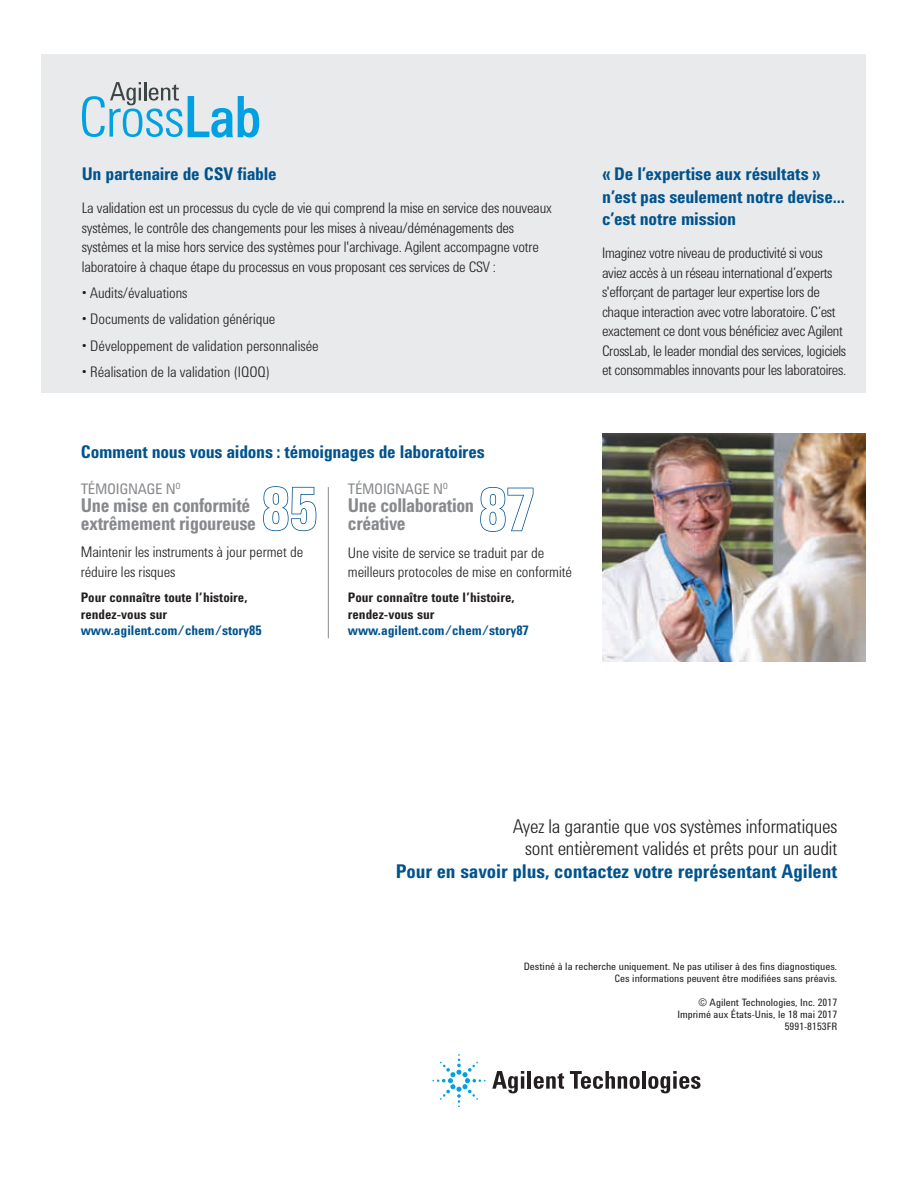
<style>
.page{position:relative;width:918px;height:1188px;background:#fff}
.page>*{position:absolute;margin:0;border:0;box-sizing:border-box;transform-origin:0 0}
.t1{font:700 60px "Agilent Condensed CFF";color:#fff}
.t2{font:300 19.5px/22.5px "Agilent Condensed CFF";letter-spacing:-.005em;color:#231f20;text-align:right}
.t3{font:700 19.5px/18px "Agilent Condensed CFF";letter-spacing:-.02em;color:#87898c;scale:.95 1}
.t4{font:700 19.5px "Agilent Condensed CFF";letter-spacing:-.005em;color:#00538d}
.t5{font:700 18px/22.5px "Agilent Condensed CFF";letter-spacing:-.015em;color:#00538d}
.t6{font:300 15px/19.5px "Agilent Condensed CFF";letter-spacing:-.01em;color:#231f20}
.t7{font:15px "Agilent Condensed CFF";letter-spacing:-.02em;color:#87898c}
.t8{font:700 13.5px/16.5px "Agilent Condensed CFF";color:#231f20}
.t9{font:700 13.5px "Agilent Condensed CFF";color:#00538d}
.t10{font:10.5px/12px "Agilent Condensed CFF";color:#231f20;text-align:right}
</style>
<div class="page">
<svg style="left:492px;top:1071px;width:32px;height:22px"></svg>
<hr style="left:528px;top:1071px;width:3px;height:18px;background:#231f20">
<svg style="left:534px;top:1073px;width:30px;height:16px"></svg>
<svg style="left:570px;top:1071px;width:70px;height:18px"></svg>
<hr style="left:642px;top:1071px;width:4px;height:18px;background:#231f20">
<svg style="left:648px;top:1071px;width:53px;height:22px"></svg>
<svg style="left:432px;top:1054px;width:54px;height:53px"></svg>
<div style="left:41px;top:54px;width:824px;height:339px;background:#e9eaeb"></div>
<img style="left:602px;top:433px;width:263px;height:229px">
<svg style="left:263px;top:486px;width:54px;height:46px"></svg>
<hr style="left:328px;top:487px;width:1px;height:151px;background:#87898c">
<svg style="left:480px;top:487px;width:54px;height:45px"></svg>
<svg style="left:82px;top:82px;width:177px;height:56px"></svg>
<p class="t5" style="left:82px;top:162px;width:196px">Un partenaire de CSV fiable</p>
<p class="t6" style="left:82px;top:197px;width:471px">La validation est un processus du cycle de vie qui comprend la mise en service des nouveaux systèmes, le contrôle des changements pour les mises à niveau/déménagements des systèmes et la mise hors service des systèmes pour l'archivage. Agilent accompagne votre laboratoire à chaque étape du processus en vous proposant ces services de CSV :</p>
<p class="t6" style="left:82px;top:282px;width:107px">• Audits/évaluations</p>
<p class="t6" style="left:82px;top:308px;width:195px">• Documents de validation générique</p>
<p class="t6" style="left:82px;top:334px;width:238px">• Développement de validation personnalisée</p>
<p class="t6" style="left:82px;top:361px;width:190px">• Réalisation de la validation (IQOQ)</p>
<p class="t5" style="left:81px;top:440px;width:406px">Comment nous vous aidons : témoignages de laboratoires</p>
<p class="t7" style="left:81px;top:477px;width:102px">TÉMOIGNAGE N<sup>O</sup></p>
<h2 class="t3" style="left:81px;top:495px;width:186px">Une mise en conformité extrêmement rigoureuse</h2>
<h1 class="t1" style="left:262px;top:464px;width:57px">85</h1>
<p class="t6" style="left:81px;top:541px;width:224px">Maintenir les instruments à jour permet de réduire les risques</p>
<p class="t8" style="left:81px;top:589px;width:168px">Pour connaître toute l’histoire, rendez-vous sur</p>
<p class="t9" style="left:81px;top:620px;width:182px">www.agilent.com/chem/story85</p>
<p class="t7" style="left:348px;top:477px;width:102px">TÉMOIGNAGE N<sup>O</sup></p>
<h2 class="t3" style="left:348px;top:495px;width:134px">Une collaboration créative</h2>
<h1 class="t1" style="left:479px;top:465px;width:57px">87</h1>
<p class="t6" style="left:348px;top:541px;width:226px">Une visite de service se traduit par de meilleurs protocoles de mise en conformité</p>
<p class="t8" style="left:348px;top:589px;width:168px">Pour connaître toute l’histoire, rendez-vous sur</p>
<p class="t9" style="left:348px;top:621px;width:182px">www.agilent.com/chem/story87</p>
<p class="t5" style="left:602px;top:162px;width:244px">« De l’expertise aux résultats » n’est pas seulement notre devise... c’est notre mission</p>
<p class="t6" style="left:602px;top:242px;width:246px">Imaginez votre niveau de productivité si vous aviez accès à un réseau international d’experts s'efforçant de partager leur expertise lors de chaque interaction avec votre laboratoire. C’est exactement ce dont vous bénéficiez avec Agilent CrossLab, le leader mondial des services, logiciels et consommables innovants pour les laboratoires.</p>
<h2 class="t2" style="left:513px;top:813px;width:326px">Ayez la garantie que vos systèmes informatiques sont entièrement validés et prêts pour un audit</h2>
<h2 class="t4" style="left:396px;top:856px;width:443px">Pour en savoir plus, contactez votre représentant Agilent</h2>
<p class="t10" style="left:524px;top:960px;width:315px">Destiné à la recherche uniquement. Ne pas utiliser à des fins diagnostiques.<br>Ces informations peuvent être modifiées sans préavis.</p>
<p class="t10" style="left:677px;top:996px;width:161px">© Agilent Technologies, Inc. 2017<br>Imprimé aux États-Unis, le 18 mai 2017<br>5991-8153FR</p>
</div>
